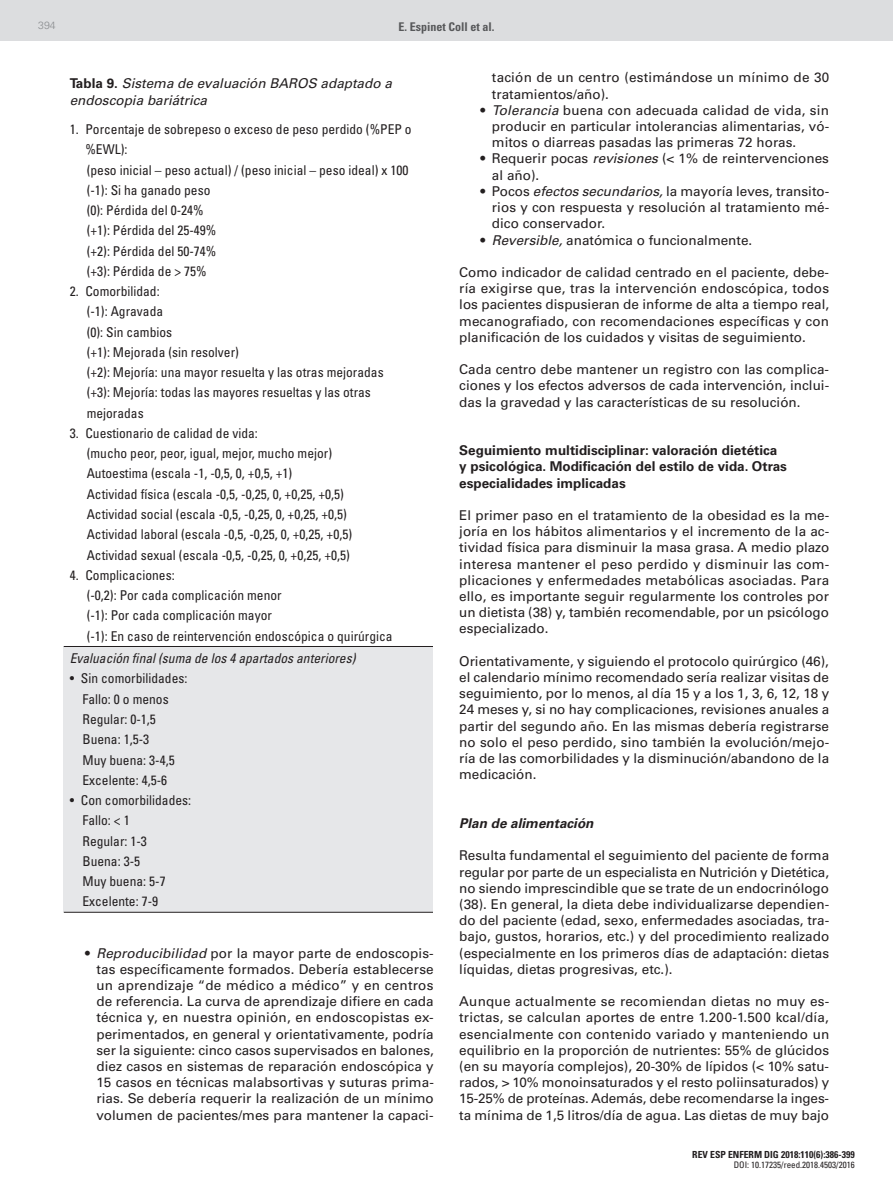
<style>
.page{position:relative;width:893px;height:1191px;background:#fff}
.page>*{position:absolute;margin:0;border:0;box-sizing:border-box;transform-origin:0 0}
.t1{font:13.5px/16.2px "Univers";color:#231f20;text-align:justify}
.t2{font:condensed 13.5px/20.2px "Univers";color:#231f20}
.t3{font:700 13.5px/16.2px "Univers";color:#231f20}
.t4{font:italic 13.5px/16.2px "Univers";color:#231f20}
.t5{font:italic condensed 13.5px "Univers";color:#231f20}
.t6{font:italic 700 13.5px "Univers";color:#231f20}
.t7{font:700 condensed 12px "Univers";color:#57585a}
.t8{font:300 10.5px "Univers";color:#8a8c8f}
.t9{font:700 condensed 9.75px "Univers";color:#231f20}
.t10{font:condensed 9px "Univers";color:#231f20}
.s1{font-weight:700;font-style:normal}
.s2{font-style:italic}
</style>
<div class="page">
<div style="left:0;top:0;width:893px;height:40px;background:#dcdddf"></div>
<div style="left:64px;top:646px;width:369px;height:266px;background:#e6e7e9"></div>
<hr style="left:64px;top:646px;width:369px;height:1px;background:#231f20">
<hr style="left:64px;top:912px;width:369px;height:1px;background:#231f20">
<p class="t8" style="left:38px;top:19px;width:19px">394</p>
<p class="t7" style="left:398px;top:19px;width:97px">E. Espinet Coll et al.</p>
<p class="t4" style="left:70px;top:76px;width:324px"><span class="s1">Tabla 9.</span> Sistema de evaluación BAROS adaptado a endoscopia bariátrica</p>
<p class="t2" style="left:85px;top:119px;width:328px;text-indent:-16px">1. Porcentaje de sobrepeso o exceso de peso perdido (%PEP o %EWL):<br>(peso inicial – peso actual) / (peso inicial – peso ideal) x 100 (-1): Si ha ganado peso<br>(0): Pérdida del 0-24%<br>(+1): Pérdida del 25-49%<br>(+2): Pérdida del 50-74%<br>(+3): Pérdida de &gt; 75%</p>
<p class="t2" style="left:87px;top:281px;width:298px;text-indent:-17px">2. Comorbilidad:<br>(-1): Agravada<br>(0): Sin cambios<br>(+1): Mejorada (sin resolver)<br>(+2): Mejoría: una mayor resuelta y las otras mejoradas (+3): Mejoría: todas las mayores resueltas y las otras mejoradas</p>
<p class="t2" style="left:87px;top:423px;width:267px;text-indent:-17px">3. Cuestionario de calidad de vida:<br>(mucho peor, peor, igual, mejor, mucho mejor)<br>Autoestima (escala -1, -0,5, 0, +0,5, +1)<br>Actividad física (escala -0,5, -0,25, 0, +0,25, +0,5)<br>Actividad social (escala -0,5, -0,25, 0, +0,25, +0,5)<br>Actividad laboral (escala -0,5, -0,25, 0, +0,25, +0,5)<br>Actividad sexual (escala -0,5, -0,25, 0, +0,25, +0,5)</p>
<p class="t2" style="left:87px;top:564px;width:307px;text-indent:-17px">4. Complicaciones:<br>(-0,2): Por cada complicación menor<br>(-1): Por cada complicación mayor<br>(-1): En caso de reintervención endoscópica o quirúrgica</p>
<p class="t5" style="left:70px;top:650px;width:287px">Evaluación final (suma de los 4 apartados anteriores)</p>
<p class="t2" style="left:82px;top:668px;width:106px;text-indent:-13px">• Sin comorbilidades:<br>Fallo: 0 o menos<br>Regular: 0-1,5<br>Buena: 1,5-3<br>Muy buena: 3-4,5<br>Excelente: 4,5-6</p>
<p class="t2" style="left:82px;top:790px;width:110px;text-indent:-13px">• Con comorbilidades:<br>Fallo: &lt; 1<br>Regular: 1-3<br>Buena: 3-5<br>Muy buena: 5-7<br>Excelente: 7-9</p>
<p class="t1" style="left:97px;top:944px;width:339px;text-indent:-11px">• <span class="s2">Reproducibilidad</span> por la mayor parte de endoscopis&shy;tas específicamente formados. Debería establecerse un aprendizaje “de médico a médico” y en centros de referencia. La curva de aprendizaje difiere en cada técnica y, en nuestra opinión, en endoscopistas ex&shy;perimentados, en general y orientativamente, podría ser la siguiente: cinco casos supervisados en balones, diez casos en sistemas de reparación endoscópica y 15 casos en técnicas malabsortivas y suturas prima&shy;rias. Se debería requerir la realización de un mínimo volumen de pacientes/mes para mantener la capaci-</p>
<p class="t1" style="left:492px;top:70px;width:339px">tación de un centro (estimándose un mínimo de 30 tratamientos/año).</p>
<p class="t1" style="left:492px;top:102px;width:339px;text-indent:-11px">• <span class="s2">Tolerancia</span> buena con adecuada calidad de vida, sin producir en particular intolerancias alimentarias, vó&shy;mitos o diarreas pasadas las primeras 72 horas.</p>
<p class="t1" style="left:492px;top:151px;width:338px;text-indent:-11px">• Requerir pocas <span class="s2">revisiones</span> (&lt; 1% de reintervenciones al año).</p>
<p class="t1" style="left:492px;top:183px;width:339px;text-indent:-11px">• Pocos <span class="s2">efectos secundarios,</span> la mayoría leves, transito&shy;rios y con respuesta y resolución al tratamiento mé&shy;dico conservador.</p>
<p class="t1" style="left:480px;top:232px;width:273px">• <span class="s2">Reversible,</span> anatómica o funcionalmente.</p>
<p class="t1" style="left:459px;top:264px;width:371px">Como indicador de calidad centrado en el paciente, debe&shy;ría exigirse que, tras la intervención endoscópica, todos los pacientes dispusieran de informe de alta a tiempo real, mecanografiado, con recomendaciones específicas y con planificación de los cuidados y visitas de seguimiento.</p>
<p class="t1" style="left:459px;top:361px;width:371px">Cada centro debe mantener un registro con las complica&shy;ciones y los efectos adversos de cada intervención, inclui&shy;das la gravedad y las características de su resolución.</p>
<p class="t3" style="left:459px;top:442px;width:329px">Seguimiento multidisciplinar: valoración dietética y psicológica. Modificación del estilo de vida. Otras especialidades implicadas</p>
<p class="t1" style="left:459px;top:507px;width:372px">El primer paso en el tratamiento de la obesidad es la me&shy;joría en los hábitos alimentarios y el incremento de la ac&shy;tividad física para disminuir la masa grasa. A medio plazo interesa mantener el peso perdido y disminuir las com&shy;plicaciones y enfermedades metabólicas asociadas. Para ello, es importante seguir regularmente los controles por un dietista (38) y, también recomendable, por un psicólogo especializado.</p>
<p class="t1" style="left:459px;top:653px;width:372px">Orientativamente, y siguiendo el protocolo quirúrgico (46), el calendario mínimo recomendado sería realizar visitas de seguimiento, por lo menos, al día 15 y a los 1, 3, 6, 12, 18 y 24 meses y, si no hay complicaciones, revisiones anuales a partir del segundo año. En las mismas debería registrarse no solo el peso perdido, sino también la evolución/mejo&shy;ría de las comorbilidades y la disminución/abandono de la medicación.</p>
<p class="t6" style="left:459px;top:815px;width:136px">Plan de alimentación</p>
<p class="t1" style="left:459px;top:847px;width:372px">Resulta fundamental el seguimiento del paciente de forma regular por parte de un especialista en Nutrición y Dietética, no siendo imprescindible que se trate de un endocrinólogo (38). En general, la dieta debe individualizarse dependien&shy;do del paciente (edad, sexo, enfermedades asociadas, tra&shy;bajo, gustos, horarios, etc.) y del procedimiento realizado (especialmente en los primeros días de adaptación: dietas líquidas, dietas progresivas, etc.).</p>
<p class="t1" style="left:459px;top:993px;width:372px">Aunque actualmente se recomiendan dietas no muy es&shy;trictas, se calculan aportes de entre 1.200-1.500 kcal/día, esencialmente con contenido variado y manteniendo un equilibrio en la proporción de nutrientes: 55% de glúcidos (en su mayoría complejos), 20-30% de lípidos (&lt; 10% satu&shy;rados, &gt; 10% monoinsaturados y el resto poliinsaturados) y 15-25% de proteínas. Además, debe recomendarse la inges&shy;ta mínima de 1,5 litros/día de agua. Las dietas de muy bajo</p>
<p class="t9" style="left:692px;top:1148px;width:164px">REV ESP ENFERM DIG 2018:110(6):386-399</p>
<p class="t10" style="left:734px;top:1159px;width:122px">DOI: 10.17235/reed.2018.4503/2016</p>
</div>
